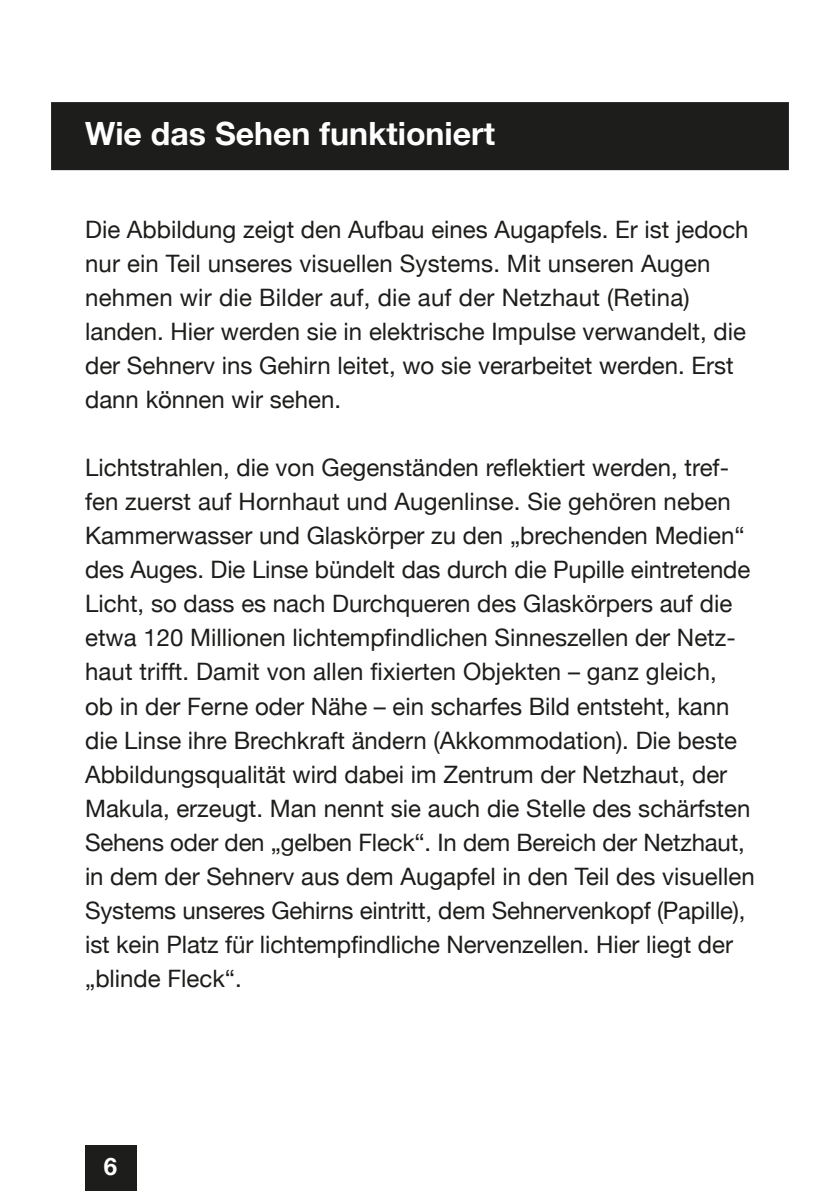
<style>
.page{position:relative;width:840px;height:1191px;background:#fff}
.page>*{position:absolute;margin:0;border:0;box-sizing:border-box;transform-origin:0 0}
.t1{font:700 32px "Helvetica Neue";color:#fff}
.t2{font:24px/34px "Helvetica Neue";color:#1d1d1b}
.t3{font:700 24px "Helvetica Neue";color:#fff}
</style>
<div class="page">
<div style="left:85px;top:1145px;width:51px;height:46px;background:#1d1d1b"></div>
<div style="left:51px;top:102px;width:737px;height:68px;background:#1d1d1b"></div>
<h2 class="t1" style="left:85px;top:109px;width:411px">Wie das Sehen funktioniert</h2>
<p class="t2" style="left:85px;top:214px;width:664px">Die Abbildung zeigt den Aufbau eines Augapfels. Er ist jedoch nur ein Teil unseres visuellen Systems. Mit unseren Augen nehmen wir die Bilder auf, die auf der Netzhaut (Retina) landen. Hier werden sie in elektrische Impulse verwandelt, die der Sehnerv ins Gehirn leitet, wo sie verarbeitet werden. Erst dann können wir sehen.</p>
<p class="t2" style="left:85px;top:452px;width:670px">Lichtstrahlen, die von Gegenständen reflektiert werden, tref&shy;fen zuerst auf Hornhaut und Augenlinse. Sie gehören neben Kammerwasser und Glaskörper zu den „brechenden Medien“ des Auges. Die Linse bündelt das durch die Pupille eintretende Licht, so dass es nach Durchqueren des Glaskörpers auf die etwa 120 Millionen lichtempfindlichen Sinneszellen der Netz&shy;haut trifft. Damit von allen fixierten Objekten – ganz gleich,<br>ob in der Ferne oder Nähe – ein scharfes Bild entsteht, kann die Linse ihre Brechkraft ändern (Akkommodation). Die beste Abbildungsqualität wird dabei im Zentrum der Netzhaut, der Makula, erzeugt. Man nennt sie auch die Stelle des schärfsten Sehens oder den „gelben Fleck“. In dem Bereich der Netzhaut, in dem der Sehnerv aus dem Augapfel in den Teil des visuellen Systems unseres Gehirns eintritt, dem Sehnervenkopf (Papille), ist kein Platz für lichtempfindliche Nervenzellen. Hier liegt der „blinde Fleck“.</p>
<p class="t3" style="left:104px;top:1147px;width:15px">6</p>
</div>
